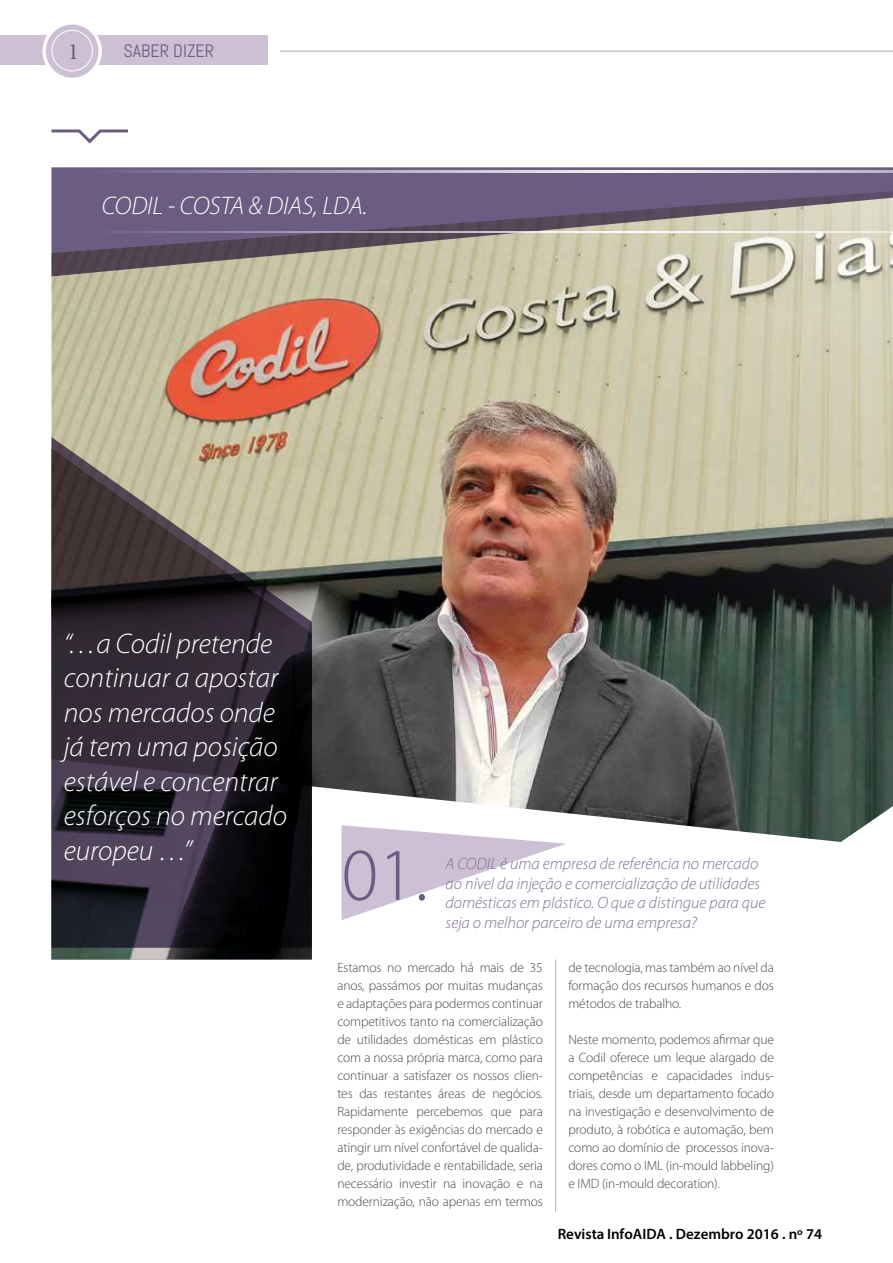
<style>
.page{position:relative;width:893px;height:1263px;background:#fff}
.page>*{position:absolute;margin:0;border:0;box-sizing:border-box;transform-origin:0 0}
.t1{font:300 75px "Myriad Pro";color:#6b5c82}
.t2{font:italic 300 28.5px/34.5px "Myriad Pro";color:#fff}
.t3{font:italic 300 25.5px "Myriad Pro";color:#fff}
.t4{font:23.4px "Minion Pro";color:#6b5c82}
.t5{font:18px "Abel";color:#6b5c82}
.t6{font:italic 300 16.5px/19.8px "Myriad Pro";color:#7f7092}
.t7{font:600 15px "Myriad Pro";color:#000}
.t8{font:300 13.5px/18px "Myriad Pro";letter-spacing:-.01em;color:#494949;text-align:justify}
</style>
<div class="page">
<img style="left:51px;top:276px;width:842px;height:566px">
<div style="left:0;top:36px;width:268px;height:29px;background:#cdc0d4"></div>
<div style="left:43px;top:21px;width:59px;height:60px;background:#fff;border-radius:50%"></div>
<div style="left:46px;top:25px;width:53px;height:53px;background:#cdc0d4;border-radius:50%"></div>
<div style="left:51px;top:30px;width:42px;height:41px;border:1px solid #fff;border-radius:50%"></div>
<hr style="left:280px;top:50px;width:613px;height:2px;background:#c5c6c8">
<svg style="left:342px;top:825px;width:224px;height:95px"></svg>
<svg style="left:51px;top:129px;width:77px;height:15px"></svg>
<svg style="left:51px;top:167px;width:842px;height:109px;background:#8c828d"></svg>
<svg style="left:79px;top:171px;width:814px;height:2px;background:#bdb6c7"></svg>
<svg style="left:79px;top:231px;width:814px;height:2px"></svg>
<svg style="left:51px;top:437px;width:261px;height:12px;background:#bfaf90"></svg>
<img style="left:51px;top:449px;width:261px;height:510px">
<hr style="left:555px;top:959px;width:1px;height:253px;background:#b1b3b5">
<h3 class="t4" style="left:68px;top:36px;width:13px">1</h3>
<h3 class="t5" style="left:124px;top:40px;width:92px">SABER DIZER</h3>
<h3 class="t3" style="left:102px;top:190px;width:267px">CODIL - COSTA &amp; DIAS, LDA.</h3>
<h2 class="t2" style="left:64px;top:625px;width:225px">“…a Codil pretende continuar a apostar nos mercados onde já tem uma posição estável e concentrar esforços no mercado europeu …”</h2>
<h1 class="t1" style="left:342px;top:830px;width:88px">01.</h1>
<p class="t6" style="left:446px;top:853px;width:321px">A CODIL é uma empresa de referência no mercado ao nível da injeção e comercialização de utilidades domésticas em plástico. O que a distingue para que seja o melhor parceiro de uma empresa?</p>
<p class="t8" style="left:337px;top:958px;width:207px">Estamos no mercado há mais de 35 anos, passámos por muitas mudanças e adaptações para podermos continuar competitivos tanto na comercialização de utilidades domésticas em plástico com a nossa própria marca, como para continuar a satisfazer os nossos clien&shy;tes das restantes áreas de negócios.<br>Rapidamente percebemos que para responder às exigências do mercado e atingir um nível confortável de qualida&shy;de, produtividade e rentabilidade, seria necessário investir na inovação e na modernização, não apenas em termos</p>
<p class="t8" style="left:568px;top:958px;width:207px">de tecnologia, mas também ao nível da formação dos recursos humanos e dos métodos de trabalho.</p>
<p class="t8" style="left:568px;top:1030px;width:207px">Neste momento, podemos afirmar que a Codil oferece um leque alargado de competências e capacidades indus&shy;triais, desde um departamento focado na investigação e desenvolvimento de produto, à robótica e automação, bem como ao domínio de processos inova&shy;dores como o IML (in-mould labbeling) e IMD (in-mould decoration).</p>
<p class="t7" style="left:558px;top:1224px;width:266px">Revista InfoAIDA . Dezembro 2016 . nº 74</p>
</div>
